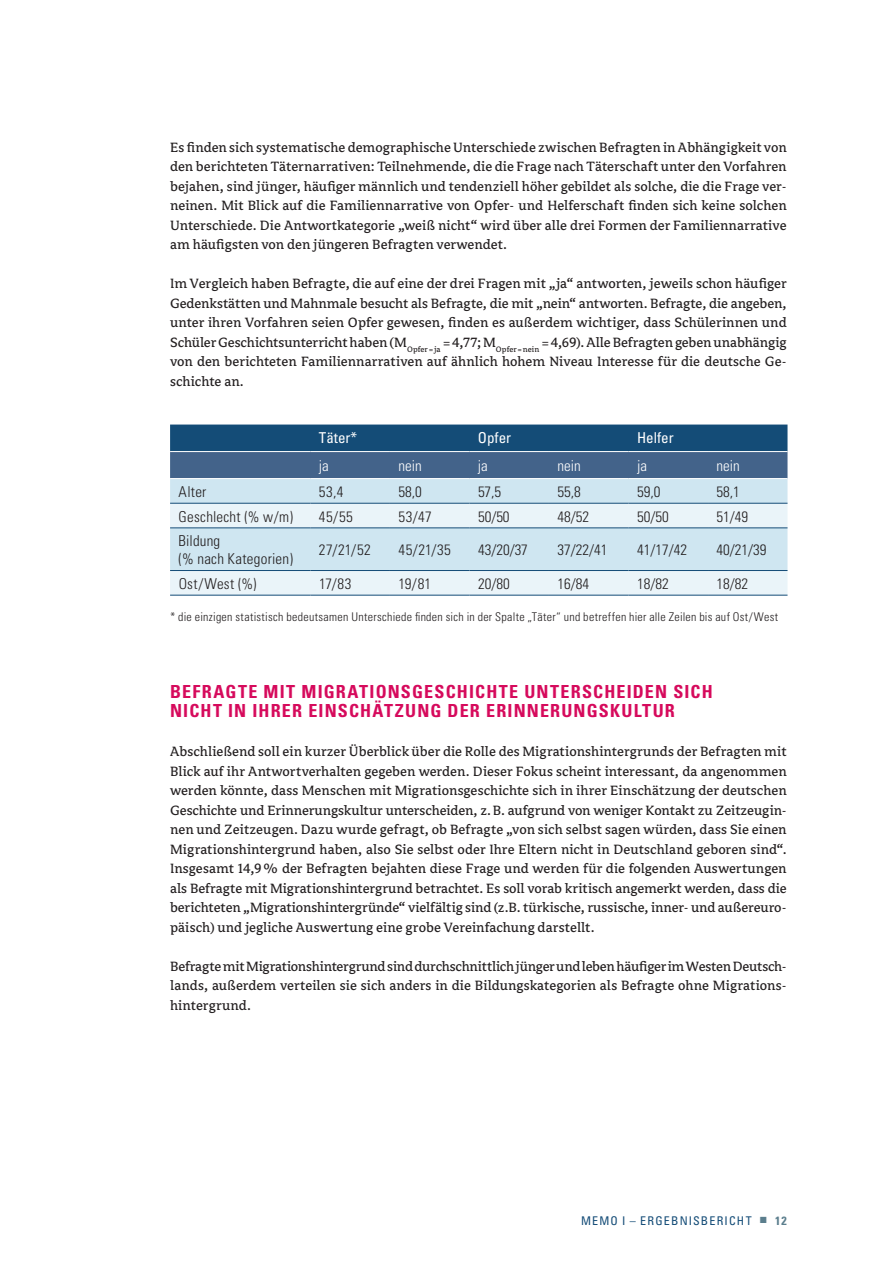
<style>
.page{position:relative;width:893px;height:1263px;background:#fff}
.page>*{position:absolute;margin:0;border:0;box-sizing:border-box;transform-origin:0 0}
.t1{font:700 condensed 18px/19.5px "Univers";letter-spacing:.065em;color:#d60a5c}
.t2{font:15px/19.5px "Avance Pro";color:#231f20;text-align:justify}
.t3{font:300 condensed 15px/18px "Univers";letter-spacing:.01em;color:#231f20}
.t4{font:300 condensed 15px "Univers";color:#fff}
.t5{font:condensed 15px "Univers";color:#fff}
.t6{font:300 condensed 12px "Univers";letter-spacing:.025em;color:#231f20}
.t7{font:condensed 12px "Univers";letter-spacing:.095em;color:#144c77}
.s1{font-family:"Avance Pro";font-style:italic;font-stretch:normal;color:#5b7e8d}
.s2{font-weight:700;color:#5b7e8d}
</style>
<div class="page">
<svg style="left:170px;top:424px;width:617px;height:54px;background:#2d5981"></svg>
<div style="left:170px;top:479px;width:617px;height:24px;background:#cfe6f1"></div>
<svg style="left:170px;top:504px;width:617px;height:91px;background:#dbebf3"></svg>
<hr style="left:170px;top:451px;width:140px;height:1px;background:#fff">
<hr style="left:310px;top:451px;width:80px;height:1px;background:#fff">
<hr style="left:390px;top:451px;width:79px;height:1px;background:#fff">
<hr style="left:469px;top:451px;width:80px;height:1px;background:#fff">
<hr style="left:549px;top:451px;width:79px;height:1px;background:#fff">
<hr style="left:628px;top:451px;width:80px;height:1px;background:#fff">
<hr style="left:708px;top:451px;width:79px;height:1px;background:#fff">
<hr style="left:170px;top:503px;width:140px;height:1px;background:#144c77">
<hr style="left:310px;top:503px;width:80px;height:1px;background:#144c77">
<hr style="left:390px;top:503px;width:79px;height:1px;background:#144c77">
<hr style="left:469px;top:503px;width:80px;height:1px;background:#144c77">
<hr style="left:549px;top:503px;width:79px;height:1px;background:#144c77">
<hr style="left:628px;top:503px;width:80px;height:1px;background:#144c77">
<hr style="left:708px;top:503px;width:79px;height:1px;background:#144c77">
<hr style="left:170px;top:528px;width:140px;height:1px;background:#144c77">
<hr style="left:310px;top:528px;width:80px;height:1px;background:#144c77">
<hr style="left:390px;top:528px;width:79px;height:1px;background:#144c77">
<hr style="left:469px;top:528px;width:80px;height:1px;background:#144c77">
<hr style="left:549px;top:528px;width:79px;height:1px;background:#144c77">
<hr style="left:628px;top:528px;width:80px;height:1px;background:#144c77">
<hr style="left:708px;top:528px;width:79px;height:1px;background:#144c77">
<hr style="left:170px;top:570px;width:140px;height:1px;background:#144c77">
<hr style="left:310px;top:570px;width:80px;height:1px;background:#144c77">
<hr style="left:390px;top:570px;width:79px;height:1px;background:#144c77">
<hr style="left:469px;top:570px;width:80px;height:1px;background:#144c77">
<hr style="left:549px;top:570px;width:79px;height:1px;background:#144c77">
<hr style="left:628px;top:570px;width:80px;height:1px;background:#144c77">
<hr style="left:708px;top:570px;width:79px;height:1px;background:#144c77">
<hr style="left:170px;top:595px;width:140px;height:1px;background:#144c77">
<hr style="left:310px;top:595px;width:80px;height:1px;background:#144c77">
<hr style="left:390px;top:595px;width:79px;height:1px;background:#144c77">
<hr style="left:469px;top:595px;width:80px;height:1px;background:#144c77">
<hr style="left:549px;top:595px;width:79px;height:1px;background:#144c77">
<hr style="left:628px;top:595px;width:80px;height:1px;background:#144c77">
<hr style="left:708px;top:595px;width:79px;height:1px;background:#144c77">
<p class="t2" style="left:170px;top:137px;width:618px">Es finden sich systematische demographische Unterschiede zwischen Befragten in Abhängigkeit von den berichteten Täternarrativen: Teilnehmende, die die Frage nach Täterschaft unter den Vorfahren bejahen, sind jünger, häufiger männlich und tendenziell höher gebildet als solche, die die Frage ver&shy;neinen. Mit Blick auf die Familiennarrative von Opfer- und Helferschaft finden sich keine solchen Unterschiede. Die Antwortkategorie „weiß nicht“ wird über alle drei Formen der Familiennarrative am häufigsten von den jüngeren Befragten verwendet.</p>
<p class="t2" style="left:170px;top:274px;width:618px">Im Vergleich haben Befragte, die auf eine der drei Fragen mit „ja“ antworten, jeweils schon häufiger Gedenkstätten und Mahnmale besucht als Befragte, die mit „nein“ antworten. Befragte, die angeben, unter ihren Vorfahren seien Opfer gewesen, finden es außerdem wichtiger, dass Schülerinnen und Schüler Geschichtsunterricht haben (M<sub>Opfer=ja</sub> = 4,77; M<sub>Opfer=nein</sub> = 4,69). Alle Befragten geben unabhängig von den berichteten Familiennarrativen auf ähnlich hohem Niveau Interesse für die deutsche Ge&shy;schichte an.</p>
<p class="t5" style="left:319px;top:428px;width:40px">Täter*</p>
<p class="t5" style="left:478px;top:428px;width:35px">Opfer</p>
<p class="t5" style="left:637px;top:428px;width:38px">Helfer</p>
<p class="t4" style="left:319px;top:457px;width:11px">ja</p>
<p class="t4" style="left:398px;top:457px;width:25px">nein</p>
<p class="t4" style="left:478px;top:457px;width:11px">ja</p>
<p class="t4" style="left:557px;top:457px;width:25px">nein</p>
<p class="t4" style="left:637px;top:457px;width:11px">ja</p>
<p class="t4" style="left:716px;top:457px;width:25px">nein</p>
<p class="t3" style="left:179px;top:483px;width:29px">Alter</p>
<p class="t3" style="left:319px;top:483px;width:26px">53,4</p>
<p class="t3" style="left:398px;top:483px;width:25px">58,0</p>
<p class="t3" style="left:478px;top:483px;width:25px">57,5</p>
<p class="t3" style="left:557px;top:483px;width:25px">55,8</p>
<p class="t3" style="left:637px;top:483px;width:25px">59,0</p>
<p class="t3" style="left:717px;top:483px;width:25px">58,1</p>
<p class="t3" style="left:179px;top:507px;width:116px">Geschlecht (% w/m)</p>
<p class="t3" style="left:319px;top:507px;width:35px">45/55</p>
<p class="t3" style="left:398px;top:507px;width:35px">53/47</p>
<p class="t3" style="left:478px;top:507px;width:33px">50/50</p>
<p class="t3" style="left:557px;top:507px;width:33px">48/52</p>
<p class="t3" style="left:637px;top:507px;width:33px">50/50</p>
<p class="t3" style="left:717px;top:507px;width:33px">51/49</p>
<p class="t3" style="left:179px;top:532px;width:116px">Bildung<br>(% nach Kategorien)</p>
<p class="t3" style="left:319px;top:541px;width:53px">27/21/52</p>
<p class="t3" style="left:398px;top:541px;width:54px">45/21/35</p>
<p class="t3" style="left:478px;top:541px;width:51px">43/20/37</p>
<p class="t3" style="left:558px;top:541px;width:51px">37/22/41</p>
<p class="t3" style="left:637px;top:541px;width:51px">41/17/42</p>
<p class="t3" style="left:717px;top:541px;width:51px">40/21/39</p>
<p class="t3" style="left:179px;top:574px;width:79px">Ost/West (%)</p>
<p class="t3" style="left:319px;top:574px;width:34px">17/83</p>
<p class="t3" style="left:398px;top:574px;width:34px">19/81</p>
<p class="t3" style="left:478px;top:574px;width:33px">20/80</p>
<p class="t3" style="left:558px;top:574px;width:33px">16/84</p>
<p class="t3" style="left:637px;top:574px;width:33px">18/82</p>
<p class="t3" style="left:717px;top:574px;width:33px">18/82</p>
<p class="t6" style="left:170px;top:610px;width:610px">* die einzigen statistisch bedeutsamen Unterschiede finden sich in der Spalte „Täter“ und betreffen hier alle Zeilen bis auf Ost/West</p>
<p class="t1" style="left:170px;top:681px;width:544px">BEFRAGTE MIT MIGRATIONSGESCHICHTE UNTERSCHEIDEN SICH<br>NICHT IN IHRER EINSCHÄTZUNG DER ERINNERUNGSKULTUR</p>
<p class="t2" style="left:170px;top:742px;width:618px">Abschließend soll ein kurzer Überblick über die Rolle des Migrationshintergrunds der Befragten mit Blick auf ihr Antwortverhalten gegeben werden. Dieser Fokus scheint interessant, da angenommen werden könnte, dass Menschen mit Migrationsgeschichte sich in ihrer Einschätzung der deutschen Geschichte und Erinnerungskultur unterscheiden, z.B. aufgrund von weniger Kontakt zu Zeitzeugin&shy;nen und Zeitzeugen. Dazu wurde gefragt, ob Befragte „von sich selbst sagen würden, dass Sie einen Migrationshintergrund haben, also Sie selbst oder Ihre Eltern nicht in Deutschland geboren sind“.<br>Insgesamt 14,9% der Befragten bejahten diese Frage und werden für die folgenden Auswertungen als Befragte mit Migrationshintergrund betrachtet. Es soll vorab kritisch angemerkt werden, dass die berichteten „Migrationshintergründe“ vielfältig sind (z.B. türkische, russische, inner- und außereuro&shy;päisch) und jegliche Auswertung eine grobe Vereinfachung darstellt.</p>
<p class="t2" style="left:170px;top:956px;width:618px">Befragte mit Migrationshintergrund sind durchschnittlich jünger und leben häufiger im Westen Deutsch&shy;lands, außerdem verteilen sie sich anders in die Bildungskategorien als Befragte ohne Migrations&shy;hintergrund.</p>
<p class="t7" style="left:581px;top:1213px;width:207px">MEMO I – Ergebnisbericht <span class="s1">▪</span> <span class="s2">12</span></p>
</div>
